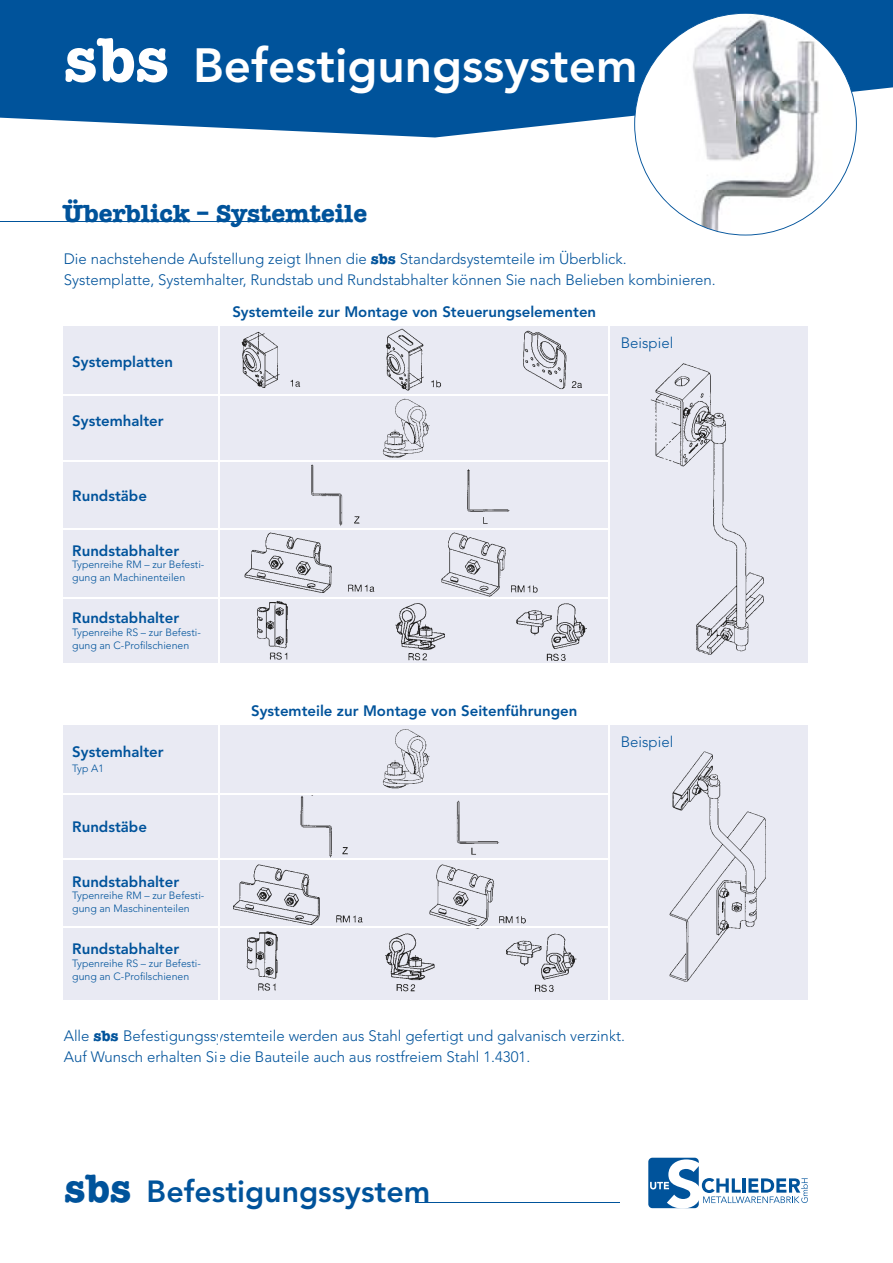
<style>
.page{position:relative;width:893px;height:1263px;background:#fff}
.page>*{position:absolute;margin:0;border:0;box-sizing:border-box;transform-origin:0 0}
.t1{font:800 47.55px "Avenir LT";color:#fff}
.t2{font:800 30.45px "Avenir LT";color:#00539b}
.t3{font:700 25.5px "American Typewriter";color:#00539b}
.t4{font:300 15px/21px "Avenir LT";color:#00539b}
.t5{font:800 15px "Avenir LT";color:#00539b}
.t6{font:300 10.5px/12.6px "Avenir LT";color:#00539b}
.s1{font-family:"American Typewriter LT";font-weight:700;font-size:62.7px}
.s2{font-family:"American Typewriter LT";font-weight:700}
.s3{font-family:"American Typewriter LT";font-weight:700;font-size:40.05px}
</style>
<div class="page">
<div style="left:64px;top:326px;width:744px;height:337px;background:#e9eaf3"></div>
<svg style="left:0;top:0;width:893px;height:137px;background:#1561a3"></svg>
<div style="left:648px;top:1158px;width:51px;height:50px;background:#00539b;border-radius:4px"></div>
<svg style="left:650px;top:1159px;width:158px;height:49px"></svg>
<hr style="left:415px;top:1202px;width:205px;height:1px;background:#00539b">
<hr style="left:0;top:222px;width:325px;height:1px;background:#00539b">
<img style="left:229px;top:328px;width:379px;height:333px">
<hr style="left:218px;top:318px;width:1px;height:350px;background:#fff">
<hr style="left:608px;top:318px;width:2px;height:350px;background:#fff">
<hr style="left:59px;top:395px;width:550px;height:1px;background:#fff">
<hr style="left:59px;top:460px;width:550px;height:1px;background:#fff">
<hr style="left:59px;top:528px;width:550px;height:1px;background:#fff">
<hr style="left:59px;top:597px;width:550px;height:2px;background:#fff">
<img style="left:650px;top:363px;width:114px;height:292px">
<div style="left:64px;top:725px;width:744px;height:274px;background:#e9eaf3"></div>
<img style="left:233px;top:729px;width:344px;height:263px">
<hr style="left:218px;top:717px;width:1px;height:349px;background:#fff">
<hr style="left:608px;top:717px;width:2px;height:349px;background:#fff">
<hr style="left:59px;top:793px;width:550px;height:2px;background:#fff">
<hr style="left:59px;top:858px;width:550px;height:2px;background:#fff">
<hr style="left:59px;top:926px;width:550px;height:2px;background:#fff">
<img style="left:669px;top:751px;width:97px;height:231px">
<svg style="left:634px;top:13px;width:223px;height:222px"></svg>
<h1 class="t1" style="left:64px;top:37px;width:575px"><span class="s1">sbs</span> Befestigungssystem</h1>
<h3 class="t3" style="left:62px;top:198px;width:307px">Überblick – Systemteile</h3>
<p class="t4" style="left:64px;top:248px;width:653px">Die nachstehende Aufstellung zeigt Ihnen die <span class="s2">sbs</span> Standardsystemteile im Überblick.<br>Systemplatte, Systemhalter, Rundstab und Rundstabhalter können Sie nach Belieben kombinieren.</p>
<p class="t5" style="left:72px;top:352px;width:102px">Systemplatten</p>
<p class="t5" style="left:72px;top:412px;width:93px">Systemhalter</p>
<p class="t5" style="left:72px;top:487px;width:76px">Rundstäbe</p>
<p class="t5" style="left:72px;top:541px;width:108px">Rundstabhalter</p>
<p class="t6" style="left:72px;top:558px;width:134px">Typenreihe RM – zur Befesti&shy;gung an Machinenteilen</p>
<p class="t5" style="left:72px;top:609px;width:108px">Rundstabhalter</p>
<p class="t6" style="left:72px;top:626px;width:130px">Typenreihe RS – zur Befesti&shy;gung an C-Profilschienen</p>
<p class="t5" style="left:72px;top:743px;width:93px">Systemhalter</p>
<p class="t6" style="left:72px;top:762px;width:33px">Typ A1</p>
<p class="t5" style="left:72px;top:818px;width:76px">Rundstäbe</p>
<p class="t5" style="left:72px;top:873px;width:108px">Rundstabhalter</p>
<p class="t6" style="left:72px;top:889px;width:134px">Typenreihe RM – zur Befesti&shy;gung an Maschinenteilen</p>
<p class="t5" style="left:72px;top:940px;width:108px">Rundstabhalter</p>
<p class="t6" style="left:72px;top:957px;width:130px">Typenreihe RS – zur Befesti&shy;gung an C-Profilschienen</p>
<p class="t5" style="left:232px;top:303px;width:365px">Systemteile zur Montage von Steuerungselementen</p>
<p class="t4" style="left:621px;top:332px;width:54px">Beispiel</p>
<p class="t5" style="left:251px;top:702px;width:328px">Systemteile zur Montage von Seitenführungen</p>
<p class="t4" style="left:621px;top:731px;width:54px">Beispiel</p>
<p class="t4" style="left:64px;top:1025px;width:563px">Alle <span class="s2">sbs</span> Befestigungssystemteile werden aus Stahl gefertigt und galvanisch verzinkt.<br>Auf Wunsch erhalten Sie die Bauteile auch aus rostfreiem Stahl 1.4301.</p>
<h2 class="t2" style="left:64px;top:1173px;width:368px"><span class="s3">sbs</span> Befestigungssystem</h2>
</div>
